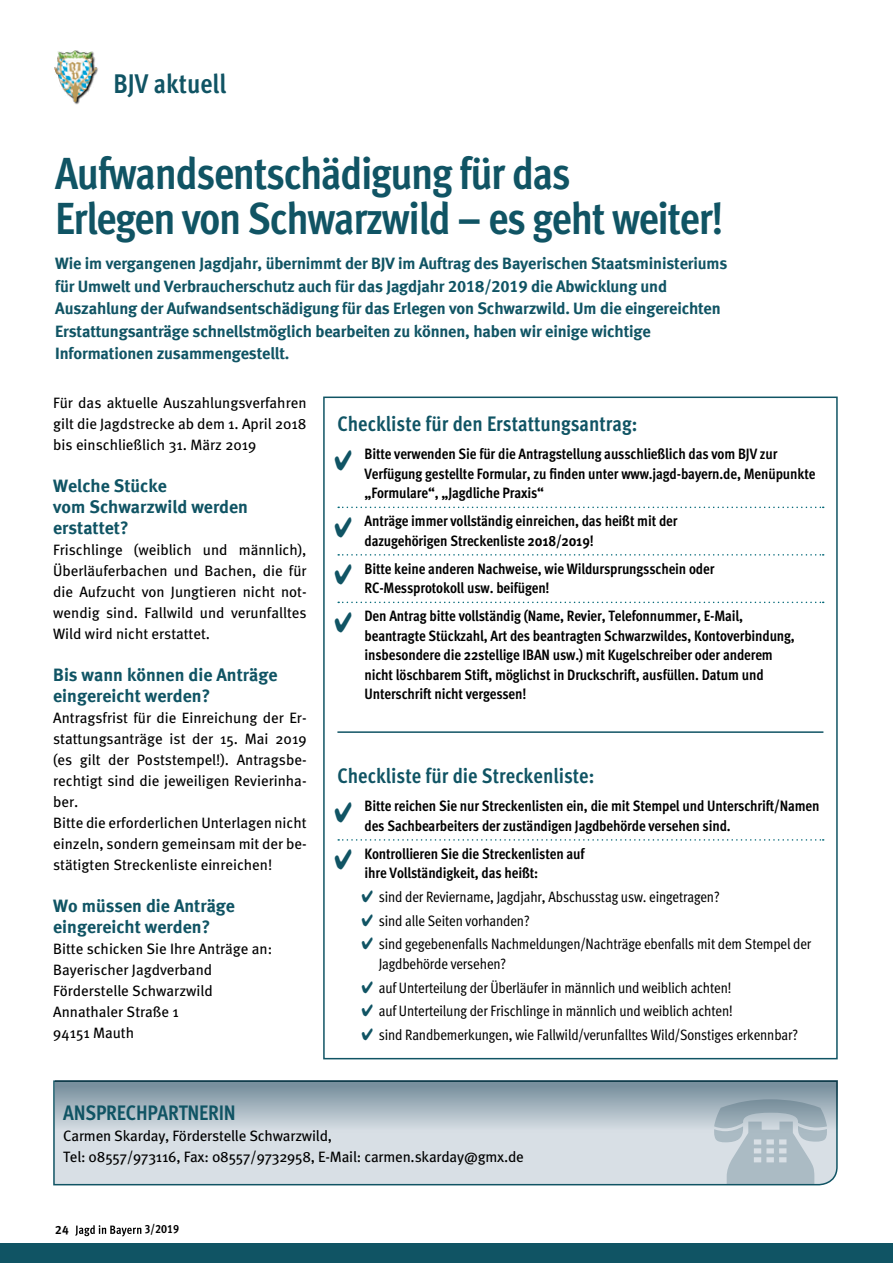
<style>
.page{position:relative;width:893px;height:1263px;background:#fff}
.page>*{position:absolute;margin:0;border:0;box-sizing:border-box;transform-origin:0 0}
.t1{font:700 45px/45px "Meta Cond";letter-spacing:-.03em;color:#105464}
.t2{font:700 27px "Meta Cond";color:#105464}
.t3{font:700 21px "Meta Cond";color:#105464}
.t4{font:18px/21px "Meta Bold LF";color:#105464}
.t5{font:16.5px/22.5px "Meta Bold LF";letter-spacing:-.01em;color:#105464}
.t6{font:700 15px/19.5px "Meta Cond";letter-spacing:-.01em;color:#000}
.t7{font:15px/21px "Meta";color:#000}
.t8{font:15px/19.5px "Meta Cond";letter-spacing:-.01em;color:#000}
.t9{font:12px "Meta Cond Bold LF";color:#000}
.t10{font:12px "Meta Bold LF";color:#000}
.s1{color:#105464}
</style>
<div class="page">
<svg style="left:75px;top:1225px;width:66px;height:11px"></svg>
<svg style="left:338px;top:507px;width:486px;height:1px"></svg>
<svg style="left:338px;top:554px;width:486px;height:2px"></svg>
<svg style="left:338px;top:602px;width:486px;height:1px"></svg>
<hr style="left:337px;top:731px;width:486px;height:2px;background:#105464">
<svg style="left:338px;top:839px;width:486px;height:2px"></svg>
<div style="left:323px;top:396px;width:515px;height:663px;border:2px solid #105464"></div>
<svg style="left:53px;top:1080px;width:785px;height:106px;background:#cdd7de"></svg>
<svg style="left:55px;top:1080px;width:783px;height:53px;background:#9eafba"></svg>
<div style="left:54px;top:50px;width:44px;height:55px;background:#000;opacity:.75"></div>
<div style="left:0;top:1244px;width:893px;height:19px;background:#105464"></div>
<h2 class="t2" style="left:113px;top:68px;width:114px">BJV aktuell</h2>
<h1 class="t1" style="left:55px;top:151px;width:670px">Aufwandsentschädigung für das<br>Erlegen von Schwarzwild – es geht weiter!</h1>
<p class="t5" style="left:55px;top:252px;width:673px">Wie im vergangenen Jagdjahr, übernimmt der BJV im Auftrag des Bayerischen Staatsministeriums für Umwelt und Verbraucherschutz auch für das Jagdjahr 2018/2019 die Abwicklung und Auszahlung der Aufwandsentschädigung für das Erlegen von Schwarzwild. Um die eingereichten Erstattungsanträge schnellstmöglich bearbeiten zu können, haben wir einige wichtige Informationen zusammengestellt.</p>
<p class="t7" style="left:53px;top:392px;width:255px;text-align:justify">Für das aktuelle Auszahlungsverfahren gilt die Jagdstrecke ab dem 1. April 2018 bis einschließlich 31. März 2019</p>
<p class="t4" style="left:53px;top:475px;width:196px">Welche Stücke<br>vom Schwarzwild werden erstattet?</p>
<p class="t7" style="left:53px;top:539px;width:255px;text-align:justify">Frischlinge (weiblich und männlich), Überläuferbachen und Bachen, die für die Aufzucht von Jungtieren nicht not&shy;wendig sind. Fallwild und verunfalltes Wild wird nicht erstattet.</p>
<p class="t4" style="left:53px;top:664px;width:226px">Bis wann können die Anträge eingereicht werden?</p>
<p class="t7" style="left:53px;top:707px;width:255px">Antragsfrist für die Einreichung der Er&shy;stattungsanträge ist der 15. Mai 2019 (es gilt der Poststempel!). Antragsbe&shy;rechtigt sind die jeweiligen Revierinha&shy;ber.<br>Bitte die erforderlichen Unterlagen nicht einzeln, sondern gemeinsam mit der be&shy;stätigten Streckenliste einreichen!</p>
<p class="t4" style="left:53px;top:895px;width:183px">Wo müssen die Anträge eingereicht werden?</p>
<p class="t7" style="left:53px;top:938px;width:221px">Bitte schicken Sie Ihre Anträge an:<br>Bayerischer Jagdverband<br>Förderstelle Schwarzwild<br>Annathaler Straße 1<br>94151 Mauth</p>
<h3 class="t3" style="left:337px;top:411px;width:301px">Checkliste für den Erstattungsantrag:</h3>
<p class="t6" style="left:365px;top:444px;width:453px;text-indent:-28px"><span class="s1">✔</span> Bitte verwenden Sie für die Antragstellung ausschließlich das vom BJV zur<br>Verfügung gestellte Formular, zu finden unter www.jagd-bayern.de, Menüpunkte „Formulare“, „Jagdliche Praxis“</p>
<p class="t6" style="left:365px;top:511px;width:315px;text-indent:-28px"><span class="s1">✔</span> Anträge immer vollständig einreichen, das heißt mit der dazugehörigen Streckenliste 2018/2019!</p>
<p class="t6" style="left:365px;top:558px;width:351px;text-indent:-28px"><span class="s1">✔</span> Bitte keine anderen Nachweise, wie Wildursprungsschein oder<br>RC-Messprotokoll usw. beifügen!</p>
<p class="t6" style="left:365px;top:606px;width:432px;text-indent:-28px"><span class="s1">✔</span> Den Antrag bitte vollständig (Name, Revier, Telefonnummer, E-Mail, beantragte Stückzahl, Art des beantragten Schwarzwildes, Kontoverbindung, insbesondere die 22stellige IBAN usw.) mit Kugelschreiber oder anderem nicht löschbarem Stift, möglichst in Druckschrift, ausfüllen. Datum und Unterschrift nicht vergessen!</p>
<h3 class="t3" style="left:337px;top:763px;width:258px">Checkliste für die Streckenliste:</h3>
<p class="t6" style="left:365px;top:796px;width:456px;text-indent:-28px"><span class="s1">✔</span> Bitte reichen Sie nur Streckenlisten ein, die mit Stempel und Unterschrift/Namen des Sachbearbeiters der zuständigen Jagdbehörde versehen sind.</p>
<p class="t6" style="left:365px;top:843px;width:222px;text-indent:-28px"><span class="s1">✔</span> Kontrollieren Sie die Streckenlisten auf ihre Vollständigkeit, das heißt:</p>
<p class="t8" style="left:363px;top:887px;width:358px"><span class="s1">✔</span>sind der Reviername, Jagdjahr, Abschusstag usw. eingetragen?</p>
<p class="t8" style="left:363px;top:911px;width:168px"><span class="s1">✔</span>sind alle Seiten vorhanden?</p>
<p class="t8" style="left:379px;top:934px;width:434px;text-indent:-16px"><span class="s1">✔</span>sind gegebenenfalls Nachmeldungen/Nachträge ebenfalls mit dem Stempel der<br>Jagdbehörde versehen?</p>
<p class="t8" style="left:363px;top:978px;width:370px"><span class="s1">✔</span>auf Unterteilung der Überläufer in männlich und weiblich achten!</p>
<p class="t8" style="left:363px;top:1001px;width:371px"><span class="s1">✔</span>auf Unterteilung der Frischlinge in männlich und weiblich achten!</p>
<p class="t8" style="left:363px;top:1025px;width:437px"><span class="s1">✔</span>sind Randbemerkungen, wie Fallwild/verunfalltes Wild/Sonstiges erkennbar?</p>
<h3 class="t3" style="left:63px;top:1100px;width:174px">ANSPRECHPARTNERIN</h3>
<p class="t7" style="left:63px;top:1125px;width:462px">Carmen Skarday, Förderstelle Schwarzwild,<br>Tel: 08557/973116, Fax: 08557/9732958, E-Mail: carmen.skarday@gmx.de</p>
<p class="t10" style="left:55px;top:1222px;width:15px">24</p>
<p class="t9" style="left:145px;top:1222px;width:36px">3/2019</p>
</div>
